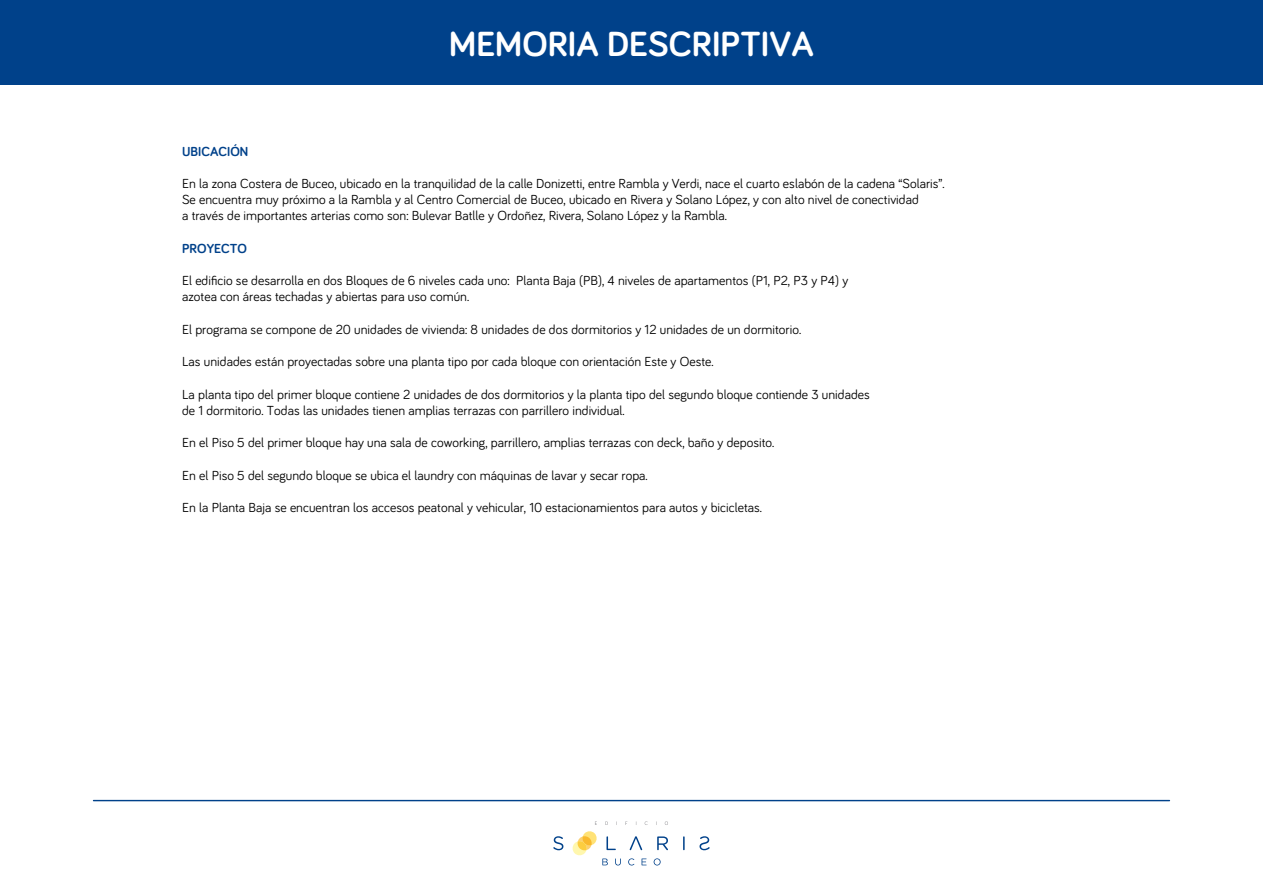
<style>
.page{position:relative;width:1263px;height:893px;background:#fff}
.page>*{position:absolute;margin:0;border:0;box-sizing:border-box;transform-origin:0 0}
.t1{font:700 36px "Bariol";color:#fff}
.t2{font:13.5px/16.2px "Bariol";color:#000}
.t3{font:700 13.5px "Bariol";color:#00418a}
</style>
<div class="page">
<div style="left:0;top:0;width:1263px;height:85px;background:#00418a"></div>
<svg style="left:93px;top:800px;width:1077px;height:1px"></svg>
<svg style="left:553px;top:836px;width:10px;height:14px"></svg>
<svg style="left:657px;top:836px;width:11px;height:14px"></svg>
<svg style="left:683px;top:836px;width:2px;height:14px"></svg>
<svg style="left:699px;top:836px;width:11px;height:14px"></svg>
<svg style="left:630px;top:836px;width:12px;height:14px"></svg>
<svg style="left:572px;top:831px;width:49px;height:34px"></svg>
<svg style="left:628px;top:858px;width:6px;height:7px"></svg>
<svg style="left:642px;top:859px;width:5px;height:6px"></svg>
<svg style="left:654px;top:858px;width:7px;height:7px"></svg>
<h1 class="t1" style="left:449px;top:19px;width:366px">MEMORIA DESCRIPTIVA</h1>
<p class="t3" style="left:182px;top:142px;width:68px">UBICACIÓN</p>
<p class="t2" style="left:182px;top:175px;width:764px">En la zona Costera de Buceo, ubicado en la tranquilidad de la calle Donizetti, entre Rambla y Verdi, nace el cuarto eslabón de la cadena “Solaris”.<br>Se encuentra muy próximo a la Rambla y al Centro Comercial de Buceo, ubicado en Rivera y Solano López, y con alto nivel de conectividad<br>a través de importantes arterias como son: Bulevar Batlle y Ordoñez, Rivera, Solano López y la Rambla.</p>
<p class="t3" style="left:182px;top:239px;width:66px">PROYECTO</p>
<p class="t2" style="left:182px;top:272px;width:668px">El edificio se desarrolla en dos Bloques de 6 niveles cada uno: Planta Baja (PB), 4 niveles de apartamentos (P1, P2, P3 y P4) y azotea con áreas techadas y abiertas para uso común.</p>
<p class="t2" style="left:182px;top:321px;width:621px">El programa se compone de 20 unidades de vivienda: 8 unidades de dos dormitorios y 12 unidades de un dormitorio.</p>
<p class="t2" style="left:182px;top:353px;width:533px">Las unidades están proyectadas sobre una planta tipo por cada bloque con orientación Este y Oeste.</p>
<p class="t2" style="left:182px;top:385px;width:689px">La planta tipo del primer bloque contiene 2 unidades de dos dormitorios y la planta tipo del segundo bloque contiende 3 unidades de 1 dormitorio. Todas las unidades tienen amplias terrazas con parrillero individual.</p>
<p class="t2" style="left:182px;top:434px;width:594px">En el Piso 5 del primer bloque hay una sala de coworking, parrillero, amplias terrazas con deck, baño y deposito.</p>
<p class="t2" style="left:182px;top:466px;width:467px">En el Piso 5 del segundo bloque se ubica el laundry con máquinas de lavar y secar ropa.</p>
<p class="t2" style="left:182px;top:499px;width:581px">En la Planta Baja se encuentran los accesos peatonal y vehicular, 10 estacionamientos para autos y bicicletas.</p>
</div>
